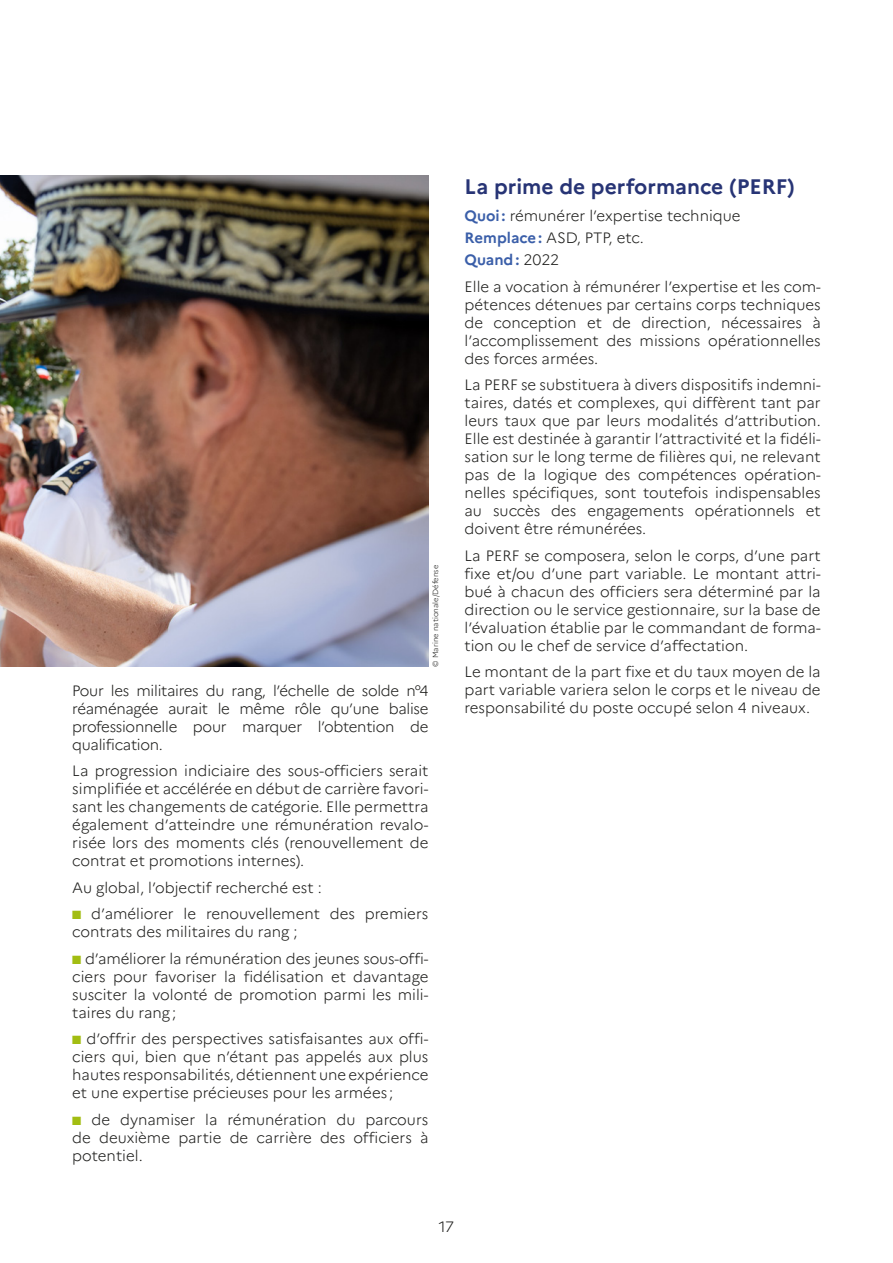
<style>
.page{position:relative;width:893px;height:1263px;background:#fff}
.page>*{position:absolute;margin:0;border:0;box-sizing:border-box;transform-origin:0 0}
.t1{font:700 21px "Marianne";color:#273475}
.t2{font:300 15px/18px "Marianne";color:#1d1d1b;text-align:justify}
.t3{font:300 7.5px "Marianne";color:#1d1d1b}
.s1{color:#a2bd12}
.s2{font-weight:700;color:#3b5fa9}
</style>
<div class="page">
<img style="left:0;top:175px;width:428px;height:491px">
<p class="t3" style="left:431px;top:666px;width:103px;rotate:-90deg">© Marine nationale/Défense</p>
<p class="t2" style="left:72px;top:681px;width:358px">Pour les militaires du rang, l’échelle de solde n°4 réaménagée aurait le même rôle qu’une balise professionnelle pour marquer l’obtention de qualification.</p>
<p class="t2" style="left:72px;top:762px;width:358px">La progression indiciaire des sous-officiers serait simplifiée et accélérée en début de carrière favori&shy;sant les changements de catégorie. Elle permettra également d’atteindre une rémunération revalo&shy;risée lors des moments clés (renouvellement de contrat et promotions internes).</p>
<p class="t2" style="left:72px;top:878px;width:251px">Au global, l’objectif recherché est :</p>
<p class="t2" style="left:72px;top:905px;width:358px"><span class="s1">■</span> d’améliorer le renouvellement des premiers contrats des militaires du rang ;</p>
<p class="t2" style="left:72px;top:949px;width:358px"><span class="s1">■</span> d’améliorer la rémunération des jeunes sous-offi&shy;ciers pour favoriser la fidélisation et davantage susciter la volonté de promotion parmi les mili&shy;taires du rang;</p>
<p class="t2" style="left:72px;top:1030px;width:358px"><span class="s1">■</span> d’offrir des perspectives satisfaisantes aux offi&shy;ciers qui, bien que n’étant pas appelés aux plus hautes responsabilités, détiennent une expérience et une expertise précieuses pour les armées ;</p>
<p class="t2" style="left:72px;top:1110px;width:358px"><span class="s1">■</span> de dynamiser la rémunération du parcours de deuxième partie de carrière des officiers à potentiel.</p>
<h1 class="t1" style="left:465px;top:174px;width:332px">La prime de performance (PERF)</h1>
<p class="t2" style="left:465px;top:204px;width:278px;line-height:22.2px;text-align:left"><span class="s2">Quoi:</span> rémunérer l’expertise technique<br><span class="s2">Remplace:</span> ASD, PTP, etc.<br><span class="s2">Quand:</span> 2022</p>
<p class="t2" style="left:465px;top:277px;width:358px">Elle a vocation à rémunérer l’expertise et les com&shy;pétences détenues par certains corps techniques de conception et de direction, nécessaires à l’accomplissement des missions opérationnelles des forces armées.</p>
<p class="t2" style="left:465px;top:376px;width:358px;text-align:left">La PERF se substituera à divers dispositifs indemni&shy;taires, datés et complexes, qui diffèrent tant par leurs taux que par leurs modalités d’attribution.<br>Elle est destinée à garantir l’attractivité et la fidéli&shy;sation sur le long terme de filières qui, ne relevant pas de la logique des compétences opération&shy;nelles spécifiques, sont toutefois indispensables au succès des engagements opérationnels et doivent être rémunérées.</p>
<p class="t2" style="left:465px;top:546px;width:358px">La PERF se composera, selon le corps, d’une part fixe et/ou d’une part variable. Le montant attri&shy;bué à chacun des officiers sera déterminé par la direction ou le service gestionnaire, sur la base de l’évaluation établie par le commandant de forma&shy;tion ou le chef de service d’affectation.</p>
<p class="t2" style="left:465px;top:663px;width:358px">Le montant de la part fixe et du taux moyen de la part variable variera selon le corps et le niveau de responsabilité du poste occupé selon 4 niveaux.</p>
<p class="t2" style="left:439px;top:1218px;width:17px">17</p>
</div>
